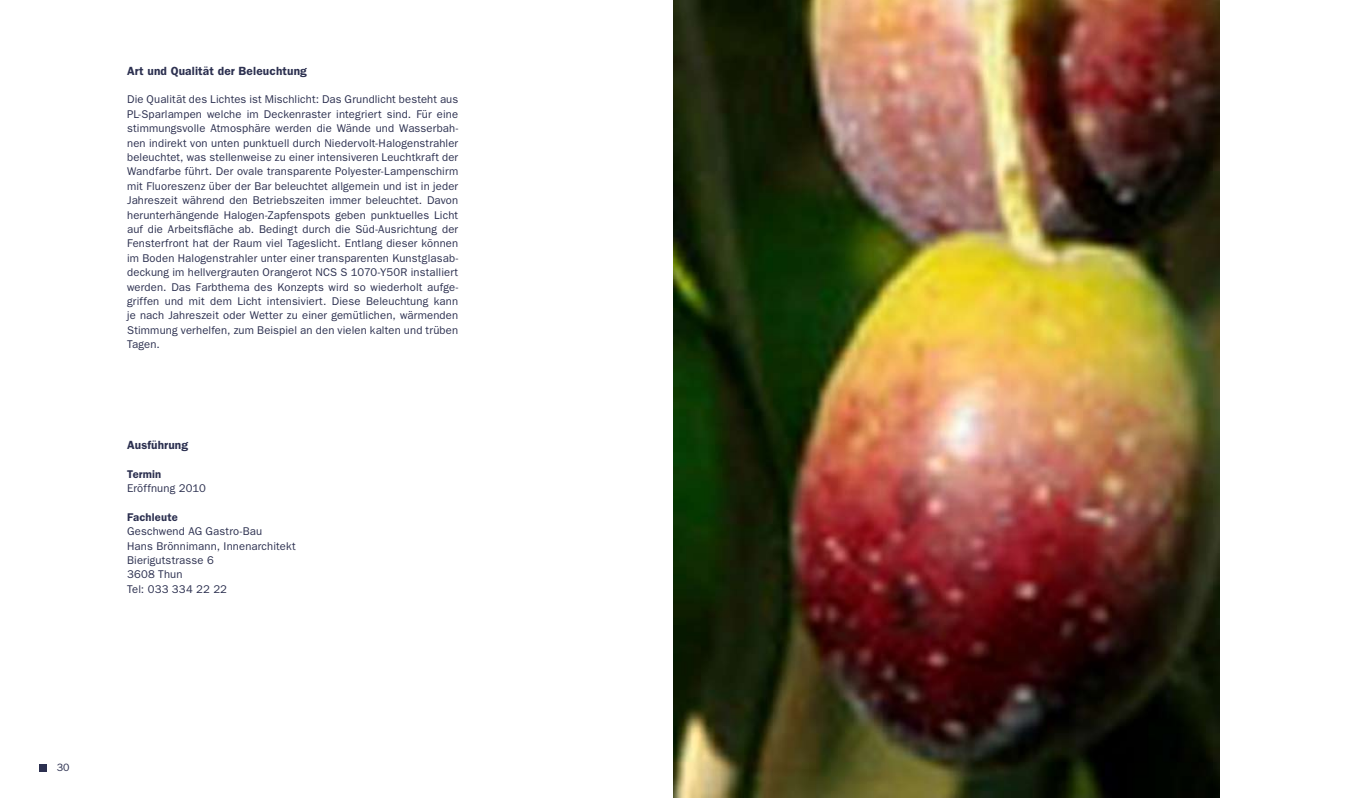
<style>
.page{position:relative;width:1347px;height:798px;background:#fff}
.page>*{position:absolute;margin:0;border:0;box-sizing:border-box;transform-origin:0 0}
.t1{font:600 11.88px "Franklin Gothic";letter-spacing:.01em;color:#2c3050}
.t2{font:11.25px/14.4px "Franklin Gothic";letter-spacing:.015em;color:#2c3050;text-align:justify}
.t3{font:600 11.25px "Franklin Gothic";letter-spacing:.01em;color:#2c3050}
.t4{font:10.62px "Franklin Gothic";color:#2c3050}
</style>
<div class="page">
<div style="left:39px;top:763px;width:7px;height:8px;background:#2c3050"></div>
<img style="left:673px;top:0;width:546px;height:797px">
<p class="t1" style="left:127px;top:64px;width:181px">Art und Qualität der Beleuchtung</p>
<p class="t2" style="left:127px;top:92px;width:333px">Die Qualität des Lichtes ist Mischlicht: Das Grundlicht besteht aus PL-Sparlampen welche im Deckenraster integriert sind. Für eine stimmungsvolle Atmosphäre werden die Wände und Wasserbah&shy;nen indirekt von unten punktuell durch Niedervolt-Halogenstrahler beleuchtet, was stellenweise zu einer intensiveren Leuchtkraft der Wandfarbe führt. Der ovale transparente Polyester-Lampenschirm mit Fluoreszenz über der Bar beleuchtet allgemein und ist in jeder Jahreszeit während den Betriebszeiten immer beleuchtet. Davon herunterhängende Halogen-Zapfenspots geben punktuelles Licht auf die Arbeitsfläche ab. Bedingt durch die Süd-Ausrichtung der Fensterfront hat der Raum viel Tageslicht. Entlang dieser können im Boden Halogenstrahler unter einer transparenten Kunstglasab&shy;deckung im hellvergrauten Orangerot NCS S 1070-Y50R installiert werden. Das Farbthema des Konzepts wird so wiederholt aufge&shy;griffen und mit dem Licht intensiviert. Diese Beleuchtung kann je nach Jahreszeit oder Wetter zu einer gemütlichen, wärmenden Stimmung verhelfen, zum Beispiel an den vielen kalten und trüben Tagen.</p>
<p class="t1" style="left:127px;top:437px;width:63px">Ausführung</p>
<p class="t3" style="left:127px;top:467px;width:36px">Termin</p>
<p class="t2" style="left:127px;top:480px;width:80px">Eröffnung 2010</p>
<p class="t3" style="left:127px;top:510px;width:52px">Fachleute</p>
<p class="t2" style="left:127px;top:523px;width:170px;text-align:left">Geschwend AG Gastro-Bau<br>Hans Brönnimann, Innenarchitekt<br>Bierigutstrasse 6<br>3608 Thun<br>Tel: 033 334 22 22</p>
<p class="t4" style="left:57px;top:761px;width:14px">30</p>
</div>
